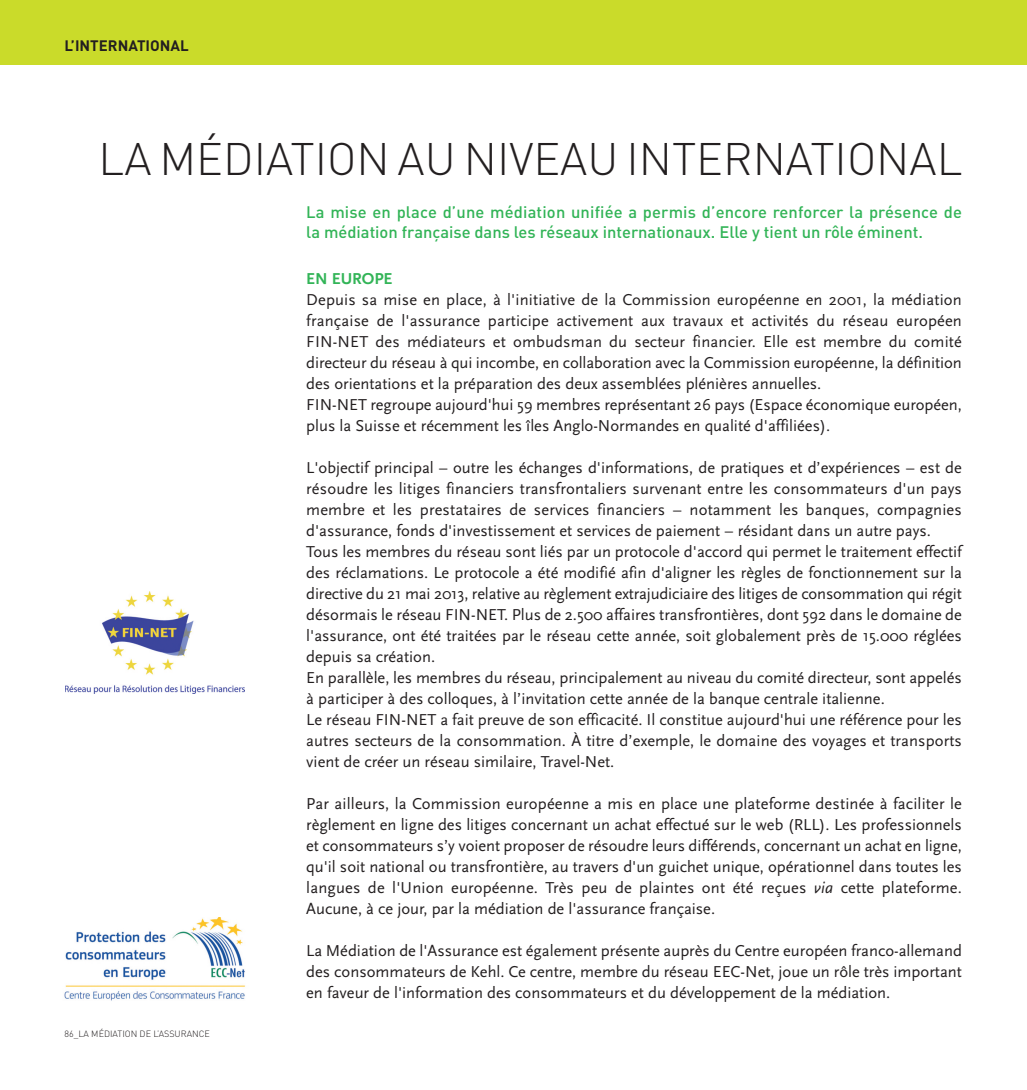
<style>
.page{position:relative;width:1027px;height:1090px;background:#fff}
.page>*{position:absolute;margin:0;border:0;box-sizing:border-box;transform-origin:0 0}
.t1{font:300 45px "DIN";color:#231f20}
.t2{font:16.5px/21px "Scala Sans";color:#231f20}
.t3{font:500 16.5px/19.8px "DIN";color:#32b457}
.t4{font:700 16.5px "Scala Sans";color:#32b457}
.t5{font:700 15px "DIN";color:#231f20}
.t6{font:300 9px "DIN";color:#231f20}
.s1{font-style:italic}
</style>
<div class="page">
<div style="left:1013px;top:0;width:13px;height:65px;background:#cadb2a"></div>
<div style="left:0;top:0;width:1013px;height:65px;background:#cadb2a"></div>
<img style="left:66px;top:591px;width:178px;height:102px">
<img style="left:64px;top:917px;width:181px;height:84px">
<p class="t5" style="left:65px;top:37px;width:125px">L’INTERNATIONAL</p>
<h1 class="t1" style="left:99px;top:134px;width:865px">LA MÉDIATION AU NIVEAU INTERNATIONAL</h1>
<p class="t3" style="left:306px;top:202px;width:657px">La mise en place d’une médiation unifiée a permis d’encore renforcer la présence de la médiation française dans les réseaux internationaux. Elle y tient un rôle éminent.</p>
<p class="t4" style="left:306px;top:269px;width:88px">EN EUROPE</p>
<p class="t2" style="left:306px;top:289px;width:657px">Depuis sa mise en place, à l'initiative de la Commission européenne en 2001, la médiation française de l'assurance participe activement aux travaux et activités du réseau européen FIN-NET des médiateurs et ombudsman du secteur financier. Elle est membre du comité directeur du réseau à qui incombe, en collaboration avec la Commission européenne, la définition des orientations et la préparation des deux assemblées plénières annuelles.<br>FIN-NET regroupe aujourd'hui 59 membres représentant 26 pays (Espace économique européen, plus la Suisse et récemment les îles Anglo-Normandes en qualité d'affiliées).</p>
<p class="t2" style="left:306px;top:457px;width:657px">L'objectif principal – outre les échanges d'informations, de pratiques et d’expériences – est de résoudre les litiges financiers transfrontaliers survenant entre les consommateurs d'un pays membre et les prestataires de services financiers – notamment les banques, compagnies d'assurance, fonds d'investissement et services de paiement – résidant dans un autre pays.<br>Tous les membres du réseau sont liés par un protocole d'accord qui permet le traitement effectif des réclamations. Le protocole a été modifié afin d'aligner les règles de fonctionnement sur la directive du 21 mai 2013, relative au règlement extrajudiciaire des litiges de consommation qui régit désormais le réseau FIN-NET. Plus de 2.500 affaires transfrontières, dont 592 dans le domaine de l'assurance, ont été traitées par le réseau cette année, soit globalement près de 15.000 réglées depuis sa création.<br>En parallèle, les membres du réseau, principalement au niveau du comité directeur, sont appelés à participer à des colloques, à l’invitation cette année de la banque centrale italienne.<br>Le réseau FIN-NET a fait preuve de son efficacité. Il constitue aujourd'hui une référence pour les autres secteurs de la consommation. À titre d’exemple, le domaine des voyages et transports vient de créer un réseau similaire, Travel-Net.</p>
<p class="t2" style="left:306px;top:793px;width:657px;text-align:justify">Par ailleurs, la Commission européenne a mis en place une plateforme destinée à faciliter le règlement en ligne des litiges concernant un achat effectué sur le web (RLL). Les professionnels et consommateurs s’y voient proposer de résoudre leurs différends, concernant un achat en ligne, qu'il soit national ou transfrontière, au travers d'un guichet unique, opérationnel dans toutes les langues de l'Union européenne. Très peu de plaintes ont été reçues <span class="s1">via</span> cette plateforme.<br>Aucune, à ce jour, par la médiation de l'assurance française.</p>
<p class="t2" style="left:306px;top:940px;width:657px;text-align:justify">La Médiation de l'Assurance est également présente auprès du Centre européen franco-allemand des consommateurs de Kehl. Ce centre, membre du réseau EEC-Net, joue un rôle très important en faveur de l'information des consommateurs et du développement de la médiation.</p>
<p class="t6" style="left:65px;top:1029px;width:147px">86_LA MÉDIATION DE L’ASSURANCE</p>
</div>
